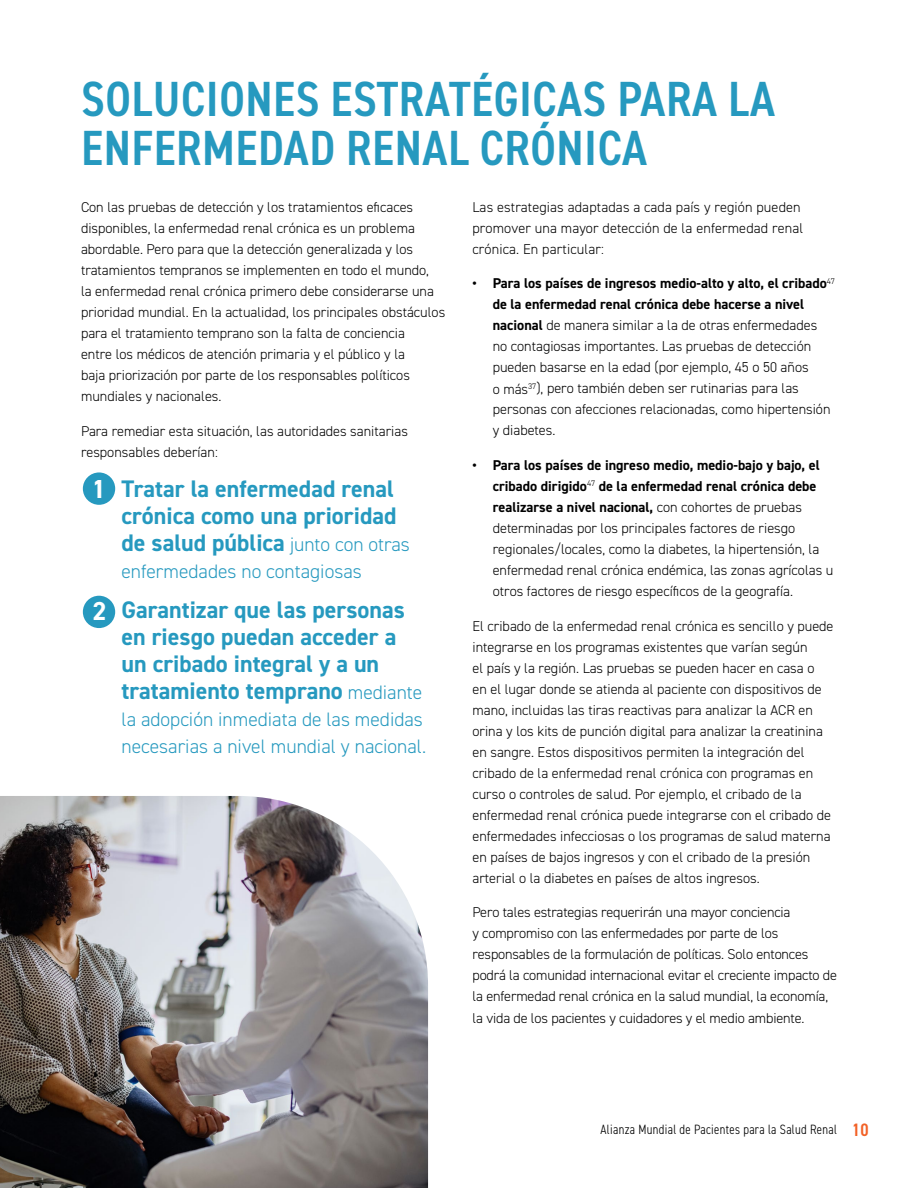
<style>
.page{position:relative;width:918px;height:1188px;background:#fff}
.page>*{position:absolute;margin:0;border:0;box-sizing:border-box;transform-origin:0 0}
.t1{font:600 condensed 49.5px/49.5px "DIN2014";letter-spacing:.01em;color:#2699bf}
.t2{font:700 26.1px "DIN2014";color:#fff}
.t3{font:700 24px/27px "DIN2014";color:#2699bf}
.t4{font:300 19.5px/27px "DIN2014";color:#2699bf}
.t5{font:300 14.25px/21px "DIN2014";color:#000}
.t6{font:300 condensed 13.5px "DIN2014";letter-spacing:.025em;color:#000}
.s1{font-size:27px}
.s2{font-weight:300;font-size:19.5px}
.s3{font-weight:700}
.s4{font-weight:600;font-size:18px;color:#f26126}
</style>
<div class="page">
<div style="left:83px;top:472px;width:32px;height:33px;background:#2699bf;border-radius:50%"></div>
<div style="left:83px;top:596px;width:32px;height:32px;background:#2699bf;border-radius:50%"></div>
<img style="left:0;top:796px;width:428px;height:392px">
<h1 class="t1" style="left:81px;top:73px;width:695px">SOLUCIONES ESTRATÉGICAS PARA LA<br>ENFERMEDAD RENAL CRÓNICA</h1>
<p class="t5" style="left:81px;top:197px;width:366px">Con las pruebas de detección y los tratamientos eficaces disponibles, la enfermedad renal crónica es un problema abordable. Pero para que la detección generalizada y los tratamientos tempranos se implementen en todo el mundo,<br>la enfermedad renal crónica primero debe considerarse una prioridad mundial. En la actualidad, los principales obstáculos para el tratamiento temprano son la falta de conciencia<br>entre los médicos de atención primaria y el público y la<br>baja priorización por parte de los responsables políticos mundiales y nacionales.</p>
<p class="t5" style="left:81px;top:420px;width:329px">Para remediar esta situación, las autoridades sanitarias responsables deberían:</p>
<h3 class="t3" style="left:122px;top:475px;width:290px;text-indent:-27px"><span class="s1">1</span> Tratar la enfermedad renal crónica como una prioridad de salud pública <span class="s2">junto con otras</span></h3>
<h3 class="t4" style="left:121px;top:558px;width:242px">enfermedades no contagiosas</h3>
<h3 class="t3" style="left:122px;top:596px;width:302px;text-indent:-27px">• Garantizar que las personas en riesgo puedan acceder a un cribado integral y a un tratamiento temprano <span class="s2">mediante</span></h3>
<h3 class="t4" style="left:122px;top:706px;width:306px">la adopción inmediata de las medidas necesarias a nivel mundial y nacional.</h3>
<p class="t5" style="left:472px;top:197px;width:332px">Las estrategias adaptadas a cada país y región pueden promover una mayor detección de la enfermedad renal crónica. En particular:</p>
<p class="t5" style="left:493px;top:273px;width:344px;text-indent:-20px"><span class="s3">• Para los países de ingresos medio-alto y alto, el cribado</span><sup>47 </sup><span class="s3">de la enfermedad renal crónica debe hacerse a nivel nacional</span> de manera similar a la de otras enfermedades no contagiosas importantes. Las pruebas de detección pueden basarse en la edad (por ejemplo, 45 o 50 años<br>o más<sup>37</sup>), pero también deben ser rutinarias para las personas con afecciones relacionadas, como hipertensión y diabetes.</p>
<p class="t5" style="left:493px;top:455px;width:342px;text-indent:-20px"><span class="s3">• Para los países de ingreso medio, medio-bajo y bajo, el cribado dirigido</span><sup>47</sup> <span class="s3">de la enfermedad renal crónica debe realizarse a nivel nacional,</span> con cohortes de pruebas determinadas por los principales factores de riesgo regionales/locales, como la diabetes, la hipertensión, la enfermedad renal crónica endémica, las zonas agrícolas u otros factores de riesgo específicos de la geografía.</p>
<p class="t5" style="left:473px;top:615px;width:363px">El cribado de la enfermedad renal crónica es sencillo y puede integrarse en los programas existentes que varían según<br>el país y la región. Las pruebas se pueden hacer en casa o<br>en el lugar donde se atienda al paciente con dispositivos de mano, incluidas las tiras reactivas para analizar la ACR en orina y los kits de punción digital para analizar la creatinina en sangre. Estos dispositivos permiten la integración del cribado de la enfermedad renal crónica con programas en curso o controles de salud. Por ejemplo, el cribado de la enfermedad renal crónica puede integrarse con el cribado de enfermedades infecciosas o los programas de salud materna en países de bajos ingresos y con el cribado de la presión arterial o la diabetes en países de altos ingresos.</p>
<p class="t5" style="left:473px;top:902px;width:366px">Pero tales estrategias requerirán una mayor conciencia<br>y compromiso con las enfermedades por parte de los responsables de la formulación de políticas. Solo entonces podrá la comunidad internacional evitar el creciente impacto de la enfermedad renal crónica en la salud mundial, la economía, la vida de los pacientes y cuidadores y el medio ambiente.</p>
<h2 class="t2" style="left:92px;top:471px;width:16px">1</h2>
<h2 class="t2" style="left:92px;top:594px;width:16px">2</h2>
<p class="t6" style="left:601px;top:1121px;width:270px">Alianza Mundial de Pacientes para la Salud Renal <span class="s4">10</span></p>
</div>
